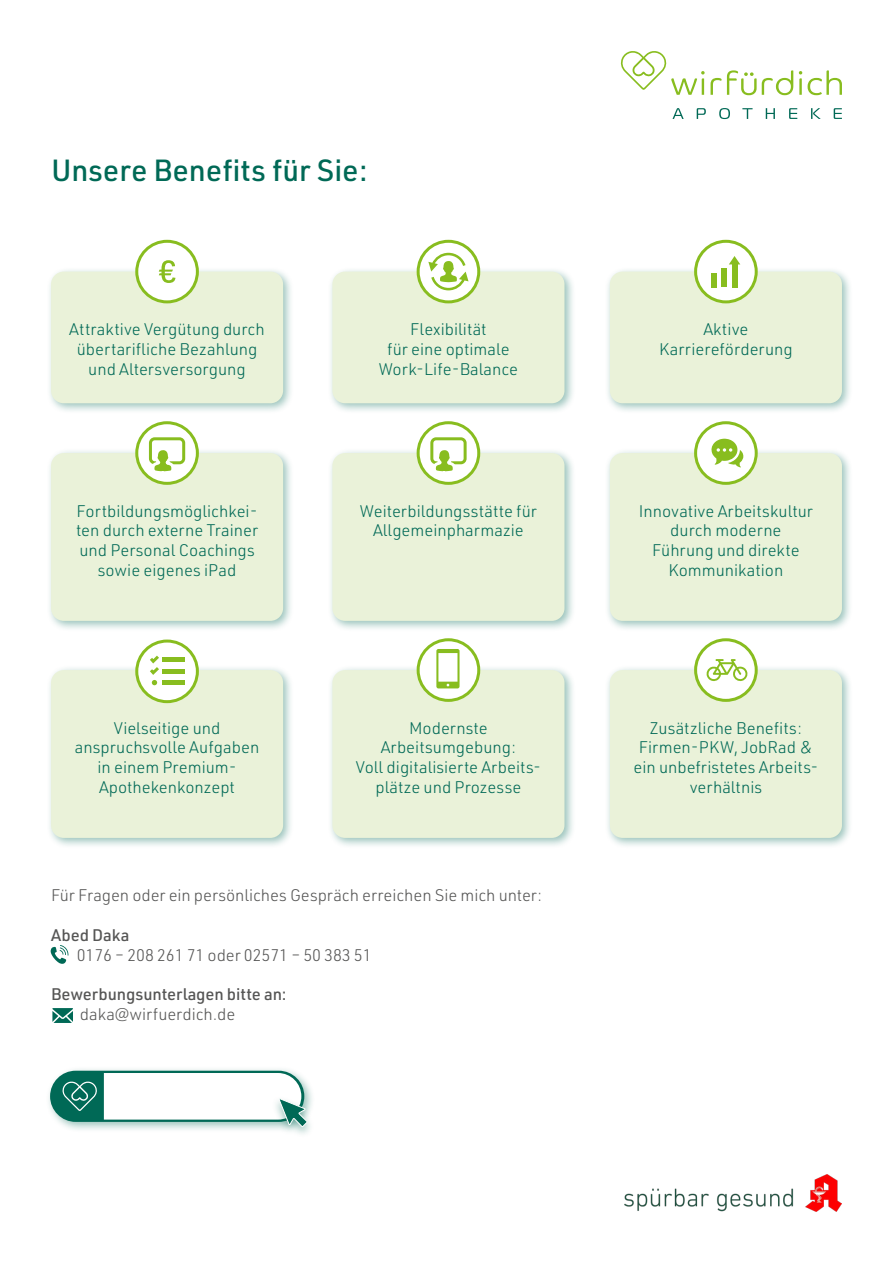
<style>
.page{position:relative;width:893px;height:1263px;background:#fff}
.page>*{position:absolute;margin:0;border:0;box-sizing:border-box;transform-origin:0 0}
.t1{font:500 30px "URWDIN";color:#006956}
.t2{font:300 16.5px/19.8px "URWDIN";color:#006956;text-align:center}
.t3{font:300 16.5px "URWDIN";letter-spacing:-.005em;color:#565655}
.t4{font:500 16.5px "URWDIN";letter-spacing:-.005em;color:#565655}
</style>
<div class="page">
<svg style="left:672px;top:108px;width:170px;height:11px"></svg>
<svg style="left:620px;top:51px;width:222px;height:44px"></svg>
<div style="left:46px;top:266px;width:249px;height:149px;background:#006956;opacity:.4"></div>
<div style="left:51px;top:272px;width:232px;height:131px;background:#eaf2d9;border-radius:13px"></div>
<div style="left:46px;top:447px;width:249px;height:185px;background:#006956;opacity:.4"></div>
<div style="left:51px;top:453px;width:232px;height:168px;background:#eaf2d9;border-radius:13px"></div>
<div style="left:327px;top:266px;width:249px;height:149px;background:#006956;opacity:.4"></div>
<div style="left:332px;top:272px;width:232px;height:131px;background:#eaf2d9;border-radius:13px"></div>
<div style="left:327px;top:447px;width:249px;height:185px;background:#006956;opacity:.4"></div>
<div style="left:332px;top:453px;width:232px;height:168px;background:#eaf2d9;border-radius:13px"></div>
<div style="left:604px;top:266px;width:249px;height:149px;background:#006956;opacity:.4"></div>
<div style="left:610px;top:272px;width:232px;height:131px;background:#eaf2d9;border-radius:13px"></div>
<div style="left:604px;top:447px;width:249px;height:185px;background:#006956;opacity:.4"></div>
<div style="left:610px;top:453px;width:232px;height:168px;background:#eaf2d9;border-radius:13px"></div>
<div style="left:137px;top:241px;width:60px;height:61px;background:#fff;border-radius:50%"></div>
<div style="left:135px;top:240px;width:64px;height:63px;border:3px solid #88bd1f;border-radius:50%"></div>
<svg style="left:137px;top:423px;width:60px;height:60px"></svg>
<div style="left:135px;top:421px;width:64px;height:64px;border:3px solid #88bd1f;border-radius:50%"></div>
<div style="left:327px;top:665px;width:249px;height:184px;background:#006956;opacity:.4"></div>
<div style="left:332px;top:670px;width:232px;height:168px;background:#eaf2d9;border-radius:13px"></div>
<svg style="left:418px;top:640px;width:61px;height:60px;fill:#fff"></svg>
<div style="left:417px;top:638px;width:63px;height:64px;border:3px solid #88bd1f;border-radius:50%"></div>
<svg style="left:436px;top:649px;width:23px;height:39px"></svg>
<svg style="left:418px;top:241px;width:61px;height:61px"></svg>
<div style="left:417px;top:240px;width:63px;height:63px;border:3px solid #88bd1f;border-radius:50%"></div>
<div style="left:418px;top:423px;width:61px;height:60px;background:#fff;border-radius:50%"></div>
<div style="left:417px;top:421px;width:63px;height:64px;border:3px solid #88bd1f;border-radius:50%"></div>
<div style="left:696px;top:241px;width:60px;height:61px;background:#fff;border-radius:50%"></div>
<div style="left:694px;top:240px;width:64px;height:63px;border:3px solid #88bd1f;border-radius:50%"></div>
<div style="left:696px;top:423px;width:60px;height:60px;background:#fff;border-radius:50%"></div>
<div style="left:694px;top:421px;width:64px;height:64px;border:3px solid #88bd1f;border-radius:50%"></div>
<svg style="left:159px;top:260px;width:16px;height:23px"></svg>
<svg style="left:428px;top:251px;width:40px;height:41px"></svg>
<div style="left:732px;top:263px;width:5px;height:24px;background:#88bd1f"></div>
<div style="left:721px;top:268px;width:6px;height:19px;background:#88bd1f"></div>
<div style="left:711px;top:273px;width:6px;height:14px;background:#88bd1f"></div>
<svg style="left:729px;top:256px;width:11px;height:8px"></svg>
<div style="left:149px;top:437px;width:36px;height:27px;border:3px solid #88bd1f;border-radius:4px"></div>
<div style="left:430px;top:437px;width:37px;height:27px;border:3px solid #88bd1f;border-radius:4px"></div>
<svg style="left:149px;top:442px;width:27px;height:34px"></svg>
<svg style="left:431px;top:442px;width:27px;height:30px"></svg>
<svg style="left:711px;top:439px;width:32px;height:28px"></svg>
<div style="left:604px;top:665px;width:249px;height:184px;background:#006956;opacity:.4"></div>
<div style="left:610px;top:670px;width:232px;height:168px;background:#eaf2d9;border-radius:13px"></div>
<div style="left:696px;top:640px;width:60px;height:60px;background:#fff;border-radius:50%"></div>
<div style="left:694px;top:638px;width:64px;height:64px;border:3px solid #88bd1f;border-radius:50%"></div>
<svg style="left:706px;top:659px;width:42px;height:23px"></svg>
<div style="left:45px;top:1065px;width:270px;height:68px;background:#006956;opacity:.4"></div>
<div style="left:50px;top:1071px;width:254px;height:51px;background:#006956;border-radius:26px"></div>
<svg style="left:62px;top:1081px;width:35px;height:30px"></svg>
<div style="left:271px;top:1095px;width:44px;height:44px;background:#006956;opacity:.4"></div>
<svg style="left:104px;top:1073px;width:204px;height:55px;background:#e4efed"></svg>
<svg style="left:50px;top:945px;width:18px;height:19px"></svg>
<svg style="left:52px;top:1008px;width:21px;height:15px"></svg>
<div style="left:46px;top:665px;width:249px;height:184px;background:#006956;opacity:.4"></div>
<div style="left:51px;top:670px;width:232px;height:168px;background:#eaf2d9;border-radius:13px"></div>
<div style="left:137px;top:641px;width:60px;height:61px;background:#fff;border-radius:50%"></div>
<div style="left:135px;top:639px;width:64px;height:64px;border:3px solid #88bd1f;border-radius:50%"></div>
<svg style="left:150px;top:655px;width:9px;height:30px"></svg>
<hr style="left:162px;top:658px;width:23px;height:4px;background:#88bd1f">
<hr style="left:162px;top:669px;width:23px;height:4px;background:#88bd1f">
<div style="left:162px;top:680px;width:23px;height:5px;background:#88bd1f"></div>
<img style="left:625px;top:1174px;width:217px;height:38px">
<h1 class="t1" style="left:51px;top:150px;width:318px">Unsere Benefits für Sie:</h1>
<p class="t2" style="left:69px;top:319px;width:197px">Attraktive Vergütung durch übertarifliche Bezahlung und Altersversorgung</p>
<p class="t2" style="left:379px;top:319px;width:141px">Flexibilität<br>für eine optimale<br>Work-Life-Balance</p>
<p class="t2" style="left:76px;top:500px;width:184px">Fortbildungsmöglichkei&shy;ten durch externe Trainer und Personal Coachings sowie eigenes iPad</p>
<p class="t2" style="left:360px;top:500px;width:179px">Weiterbildungsstätte für<br>Allgemeinpharmazie</p>
<p class="t2" style="left:659px;top:319px;width:135px">Aktive<br>Karriereförderung</p>
<p class="t2" style="left:639px;top:500px;width:176px">Innovative Arbeitskultur durch moderne<br>Führung und direkte<br>Kommunikation</p>
<p class="t2" style="left:75px;top:717px;width:186px">Vielseitige und anspruchsvolle Aufgaben in einem Premium-<br>Apothekenkonzept</p>
<p class="t2" style="left:356px;top:717px;width:187px">Modernste<br>Arbeitsumgebung:<br>Voll digitalisierte Arbeits&shy;plätze und Prozesse</p>
<p class="t2" style="left:633px;top:717px;width:186px">Zusätzliche Benefits:<br>Firmen-PKW, JobRad &amp; ein unbefristetes Arbeits&shy;verhältnis</p>
<p class="t3" style="left:51px;top:884px;width:492px">Für Fragen oder ein persönliches Gespräch erreichen Sie mich unter:</p>
<p class="t4" style="left:51px;top:924px;width:80px">Abed Daka</p>
<p class="t3" style="left:77px;top:944px;width:296px">0176 – 208 261 71 oder 02571 – 50 383 51</p>
<p class="t4" style="left:51px;top:983px;width:237px">Bewerbungsunterlagen bitte an:</p>
<p class="t3" style="left:80px;top:1003px;width:157px">daka@wirfuerdich.de</p>
</div>
